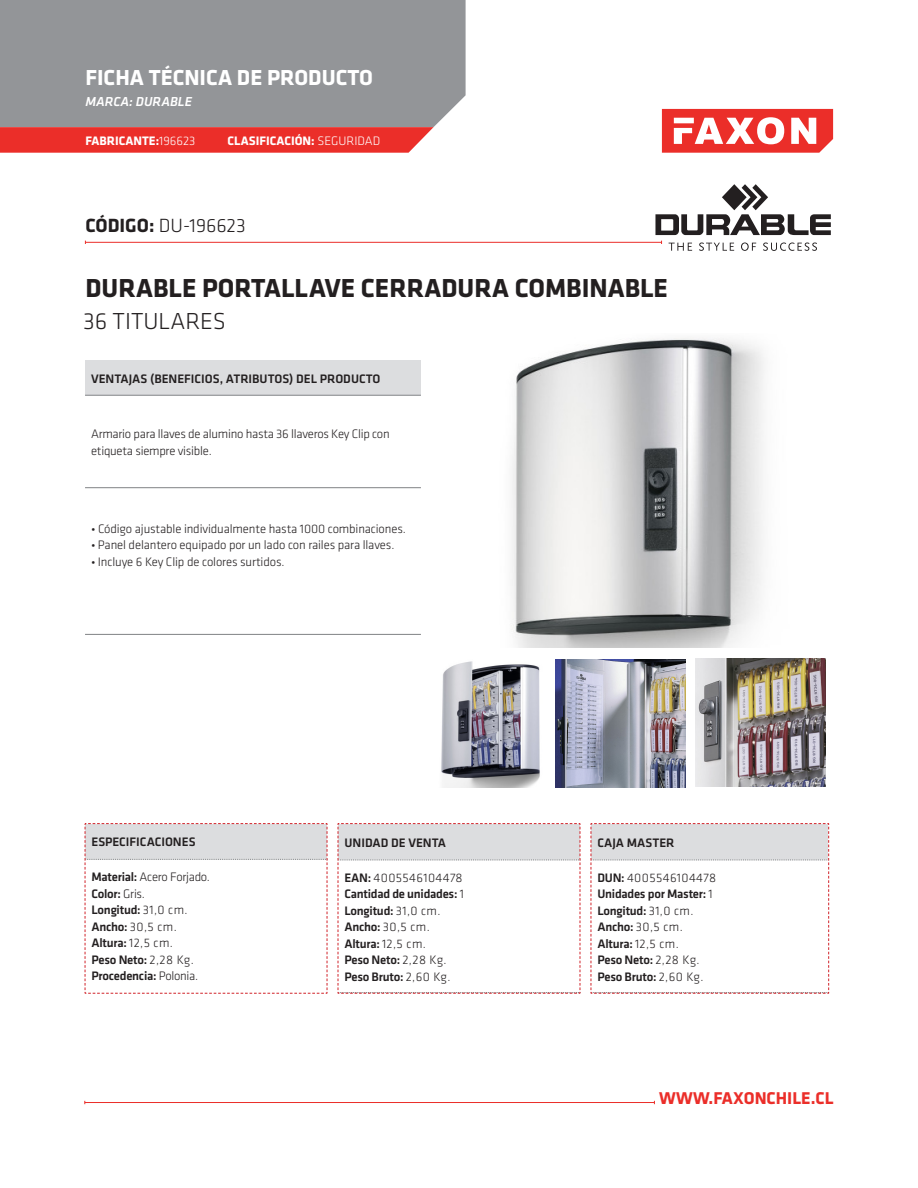
<style>
.page{position:relative;width:918px;height:1188px;background:#fff}
.page>*{position:absolute;margin:0;border:0;box-sizing:border-box;transform-origin:0 0}
.t1{font:700 27px "Klavika";color:#231f20}
.t2{font:300 24px "Klavika";color:#231f20}
.t3{font:700 22.5px "Klavika";color:#fff}
.t4{font:300 19.8px "Klavika";color:#231f20}
.t5{font:700 17.7px "Klavika";color:#eb2e29}
.t6{font:italic 500 13.5px "Klavika";color:#fff}
.t7{font:300 12.75px/16.5px "Klavika";letter-spacing:-.01em;color:#231f20}
.t8{font:500 12.75px "Klavika";letter-spacing:-.02em;color:#231f20}
.t9{font:500 12.75px "Klavika";color:#231f20}
.t10{font:700 12.75px "Klavika";color:#fff}
.t11{font:300 12.75px "Klavika";letter-spacing:.03em;color:#231f20}
.s1{font-weight:300}
.s2{font-weight:700}
.s3{font-family:"Vista Sans Reg";font-weight:400}
.s4{font-weight:500}
</style>
<div class="page">
<svg style="left:662px;top:109px;width:171px;height:44px"></svg>
<hr style="left:85px;top:242px;width:577px;height:1px;background:#eb2e29">
<div style="left:0;top:0;width:466px;height:127px;background:#939598"></div>
<svg style="left:84px;top:823px;width:244px;height:171px"></svg>
<svg style="left:337px;top:823px;width:244px;height:171px"></svg>
<svg style="left:590px;top:823px;width:240px;height:171px"></svg>
<svg style="left:0;top:127px;width:434px;height:26px;background:#eb3732"></svg>
<img style="left:511px;top:338px;width:254px;height:310px">
<img style="left:441px;top:661px;width:99px;height:127px">
<img style="left:555px;top:659px;width:131px;height:128px">
<img style="left:695px;top:659px;width:131px;height:128px">
<div style="left:85px;top:360px;width:336px;height:35px;background:#dcdddf"></div>
<hr style="left:85px;top:634px;width:336px;height:1px;background:#808285">
<hr style="left:85px;top:395px;width:336px;height:1px;background:#808285">
<hr style="left:85px;top:487px;width:336px;height:1px;background:#808285">
<hr style="left:85px;top:1102px;width:569px;height:1px;background:#eb2e29">
<svg style="left:669px;top:243px;width:23px;height:8px"></svg>
<svg style="left:699px;top:243px;width:35px;height:8px"></svg>
<svg style="left:741px;top:243px;width:15px;height:8px"></svg>
<svg style="left:763px;top:243px;width:54px;height:8px"></svg>
<svg style="left:655px;top:184px;width:176px;height:51px"></svg>
<p class="t3" style="left:85px;top:65px;width:289px">FICHA TÉCNICA DE PRODUCTO</p>
<p class="t6" style="left:85px;top:94px;width:108px">MARCA: DURABLE</p>
<p class="t10" style="left:86px;top:134px;width:111px">FABRICANTE:<span class="s1">196623</span></p>
<p class="t10" style="left:227px;top:134px;width:154px">CLASIFICACIÓN: <span class="s1">SEGURIDAD</span></p>
<p class="t4" style="left:85px;top:215px;width:162px"><span class="s2">CÓDIGO:</span> DU-196623</p>
<p class="t1" style="left:85px;top:274px;width:584px">DURABLE PORTALLAVE CERRADURA COMBINABLE</p>
<p class="t2" style="left:83px;top:308px;width:144px">36 TITULARES</p>
<p class="t9" style="left:91px;top:371px;width:291px">VENTAJAS (BENEFICIOS, ATRIBUTOS) DEL PRODUCTO</p>
<p class="t7" style="left:91px;top:426px;width:300px">Armario para llaves de alumino hasta 36 llaveros Key Clip con etiqueta siempre visible.</p>
<p class="t7" style="left:91px;top:521px;width:316px"><span class="s3">•</span> Código ajustable individualmente hasta 1000 combinaciones.</p>
<p class="t7" style="left:91px;top:537px;width:305px"><span class="s3">•</span> Panel delantero equipado por un lado con railes para llaves.</p>
<p class="t7" style="left:91px;top:554px;width:195px"><span class="s3">•</span> Incluye 6 Key Clip de colores surtidos.</p>
<p class="t9" style="left:91px;top:835px;width:106px">ESPECIFICACIONES</p>
<p class="t7" style="left:91px;top:869px;width:120px"><span class="s4">Material:</span> Acero Forjado.</p>
<p class="t8" style="left:91px;top:887px;width:55px">Color: <span class="s1">Gris.</span></p>
<p class="t8" style="left:91px;top:903px;width:98px">Longitud: <span class="s1">31,0 cm.</span></p>
<p class="t7" style="left:91px;top:919px;width:87px"><span class="s4">Ancho:</span> 30,5 cm.</p>
<p class="t8" style="left:91px;top:936px;width:83px">Altura: <span class="s1">12,5 cm.</span></p>
<p class="t8" style="left:91px;top:953px;width:104px">Peso Neto: <span class="s1">2,28 Kg.</span></p>
<p class="t8" style="left:91px;top:969px;width:108px">Procedencia: <span class="s1">Polonia.</span></p>
<p class="t9" style="left:344px;top:836px;width:103px">UNIDAD DE VENTA</p>
<p class="t11" style="left:344px;top:870px;width:120px"><span class="s4">EAN:</span> 4005546104478</p>
<p class="t8" style="left:344px;top:887px;width:121px">Cantidad de unidades: <span class="s1">1</span></p>
<p class="t8" style="left:344px;top:903px;width:98px">Longitud: <span class="s1">31,0 cm.</span></p>
<p class="t7" style="left:344px;top:919px;width:87px"><span class="s4">Ancho:</span> 30,5 cm.</p>
<p class="t8" style="left:344px;top:936px;width:83px">Altura: <span class="s1">12,5 cm.</span></p>
<p class="t8" style="left:344px;top:953px;width:104px">Peso Neto: <span class="s1">2,28 Kg.</span></p>
<p class="t8" style="left:344px;top:969px;width:108px">Peso Bruto: <span class="s1">2,60 Kg.</span></p>
<p class="t9" style="left:597px;top:836px;width:79px">CAJA MASTER</p>
<p class="t11" style="left:597px;top:870px;width:120px"><span class="s4">DUN:</span> 4005546104478</p>
<p class="t8" style="left:597px;top:887px;width:117px">Unidades por Master: <span class="s1">1</span></p>
<p class="t8" style="left:597px;top:903px;width:98px">Longitud: <span class="s1">31,0 cm.</span></p>
<p class="t7" style="left:597px;top:919px;width:87px"><span class="s4">Ancho:</span> 30,5 cm.</p>
<p class="t8" style="left:597px;top:936px;width:83px">Altura: <span class="s1">12,5 cm.</span></p>
<p class="t8" style="left:597px;top:953px;width:104px">Peso Neto: <span class="s1">2,28 Kg.</span></p>
<p class="t8" style="left:597px;top:969px;width:108px">Peso Bruto: <span class="s1">2,60 Kg.</span></p>
<p class="t5" style="left:659px;top:1088px;width:176px">WWW.FAXONCHILE.CL</p>
</div>
